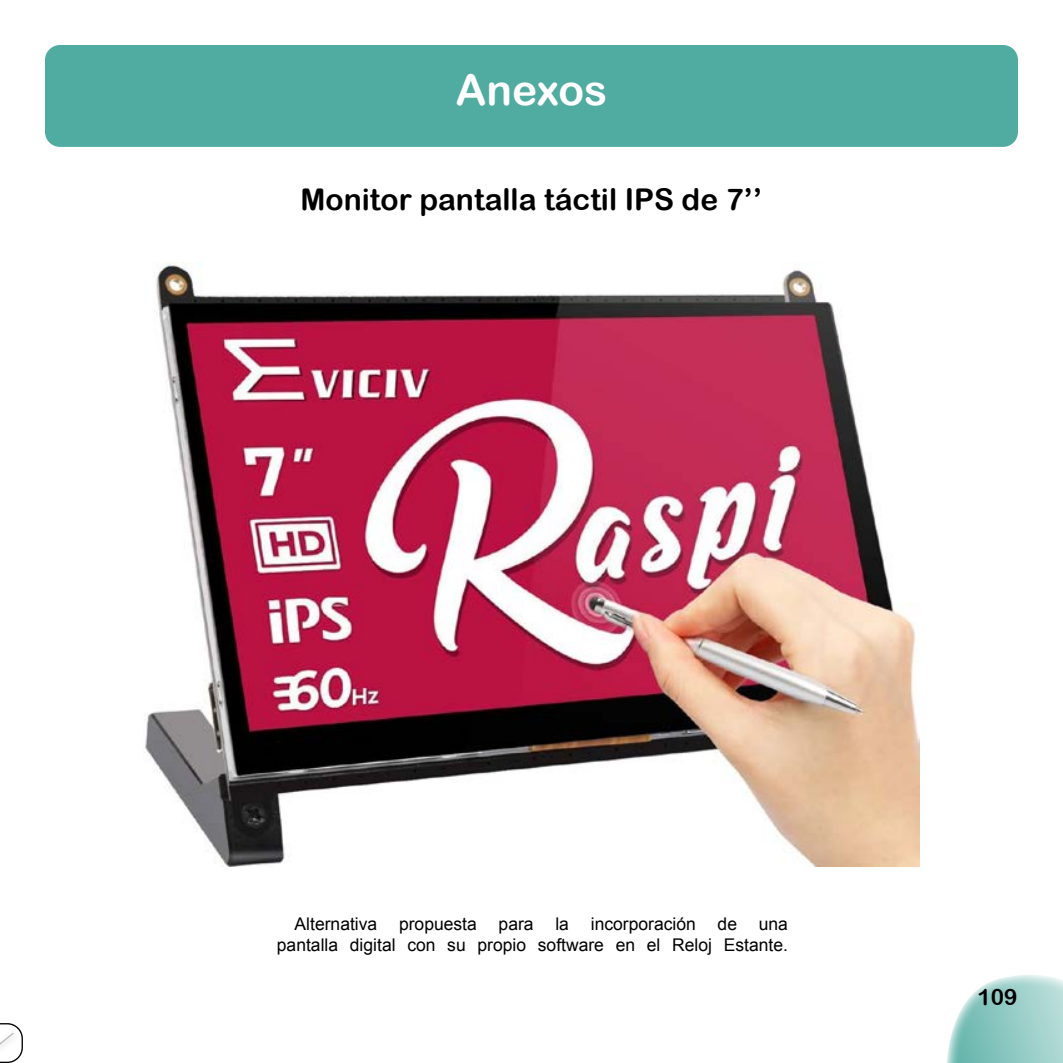
<style>
.page{position:relative;width:1063px;height:1063px;background:#fff}
.page>*{position:absolute;margin:0;border:0;box-sizing:border-box;transform-origin:0 0}
.t1{font:42.5px "Arial Rounded MT Bold";color:#fff}
.t2{font:30px "Arial Rounded MT Bold";color:#000}
.t3{font:22.5px "Arial Rounded MT Bold";color:#000}
.t4{font:17.5px/21px "Arial";color:#000;text-align:right}
</style>
<div class="page">
<svg style="left:947px;top:975px;width:116px;height:88px;background:#a8d5d0"></svg>
<svg style="left:0;top:1023px;width:23px;height:40px"></svg>
<img style="left:145px;top:263px;width:775px;height:603px">
<div style="left:45px;top:45px;width:973px;height:102px;background:#50aba1;border-radius:15px"></div>
<h1 class="t1" style="left:456px;top:65px;width:153px">Anexos</h1>
<h2 class="t2" style="left:301px;top:182px;width:463px">Monitor pantalla táctil IPS de 7’’</h2>
<p class="t4" style="left:277px;top:913px;width:513px">Alternativa propuesta para la incorporación de una pantalla digital con su propio software en el Reloj Estante.</p>
<p class="t3" style="left:978px;top:984px;width:42px">109</p>
</div>
